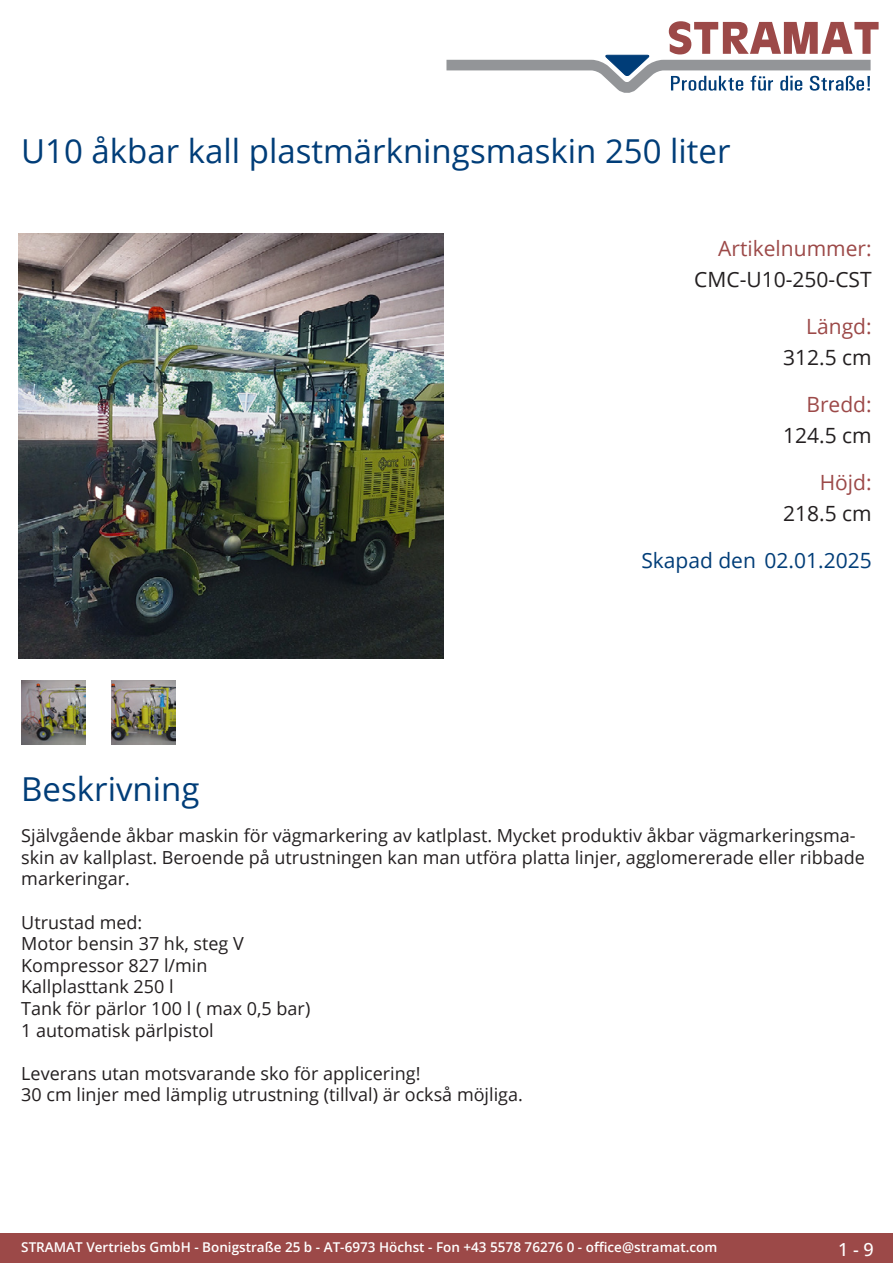
<style>
.page{position:relative;width:893px;height:1263px;background:#fff}
.page>*{position:absolute;margin:0;border:0;box-sizing:border-box;transform-origin:0 0}
.Produkttitel{font:33px "Open Sans";color:#003d78}
.TechDaten_Inhalt{font:21px "Open Sans";color:#231f20}
.TechDaten_Überschrif{font:21px "Open Sans";color:#9c4948}
.Erstellungsdatum{font:21px "Open Sans";color:#003d78}
.Beschreibung_Text{font:18px/21.6px "Open Sans";color:#231f20}
.t1{font:500 18px "Open Sans";color:#fff}
.t2{font:600 13.5px "Open Sans";color:#fff}
</style>
<div class="page">
<div style="left:0;top:1233px;width:893px;height:30px;background:#9c4948"></div>
<svg style="left:446px;top:21px;width:433px;height:72px"></svg>
<img style="left:18px;top:234px;width:425px;height:425px">
<img style="left:21px;top:680px;width:64px;height:64px">
<img style="left:112px;top:680px;width:63px;height:64px">
<p class="Produkttitel" style="left:21px;top:128px;width:711px">U10 åkbar kall plastmärkningsmaskin 250 liter</p>
<p class="TechDaten_Überschrif" style="left:718px;top:234px;width:155px">Artikelnummer:</p>
<p class="TechDaten_Inhalt" style="left:694px;top:265px;width:179px">CMC-U10-250-CST</p>
<p class="TechDaten_Überschrif" style="left:806px;top:312px;width:67px">Längd:</p>
<p class="TechDaten_Inhalt" style="left:783px;top:343px;width:90px">312.5 cm</p>
<p class="TechDaten_Überschrif" style="left:806px;top:390px;width:67px">Bredd:</p>
<p class="TechDaten_Inhalt" style="left:783px;top:421px;width:90px">124.5 cm</p>
<p class="TechDaten_Überschrif" style="left:820px;top:468px;width:53px">Höjd:</p>
<p class="TechDaten_Inhalt" style="left:783px;top:499px;width:90px">218.5 cm</p>
<p class="Erstellungsdatum" style="left:641px;top:546px;width:232px">Skapad den 02.01.2025</p>
<p class="Produkttitel" style="left:21px;top:766px;width:180px">Beskrivning</p>
<p class="Beschreibung_Text" style="left:21px;top:824px;width:845px">Självgående åkbar maskin för vägmarkering av katlplast. Mycket produktiv åkbar vägmarkeringsma&shy;skin av kallplast. Beroende på utrustningen kan man utföra platta linjer, agglomererade eller ribbade markeringar.</p>
<p class="Beschreibung_Text" style="left:21px;top:911px;width:291px">Utrustad med:<br>Motor bensin 37 hk, steg V<br>Kompressor 827 l/min<br>Kallplasttank 250 l<br>Tank för pärlor 100 l ( max 0,5 bar)<br>1 automatisk pärlpistol</p>
<p class="Beschreibung_Text" style="left:21px;top:1062px;width:503px">Leverans utan motsvarande sko för applicering!<br>30 cm linjer med lämplig utrustning (tillval) är också möjliga.</p>
<p class="t2" style="left:21px;top:1238px;width:698px">STRAMAT Vertriebs GmbH - Bonigstraße 25 b - AT-6973 Höchst - Fon +43 5578 76276 0 - office@stramat.com</p>
<p class="t1" style="left:838px;top:1237px;width:37px">1 - 9</p>
</div>
